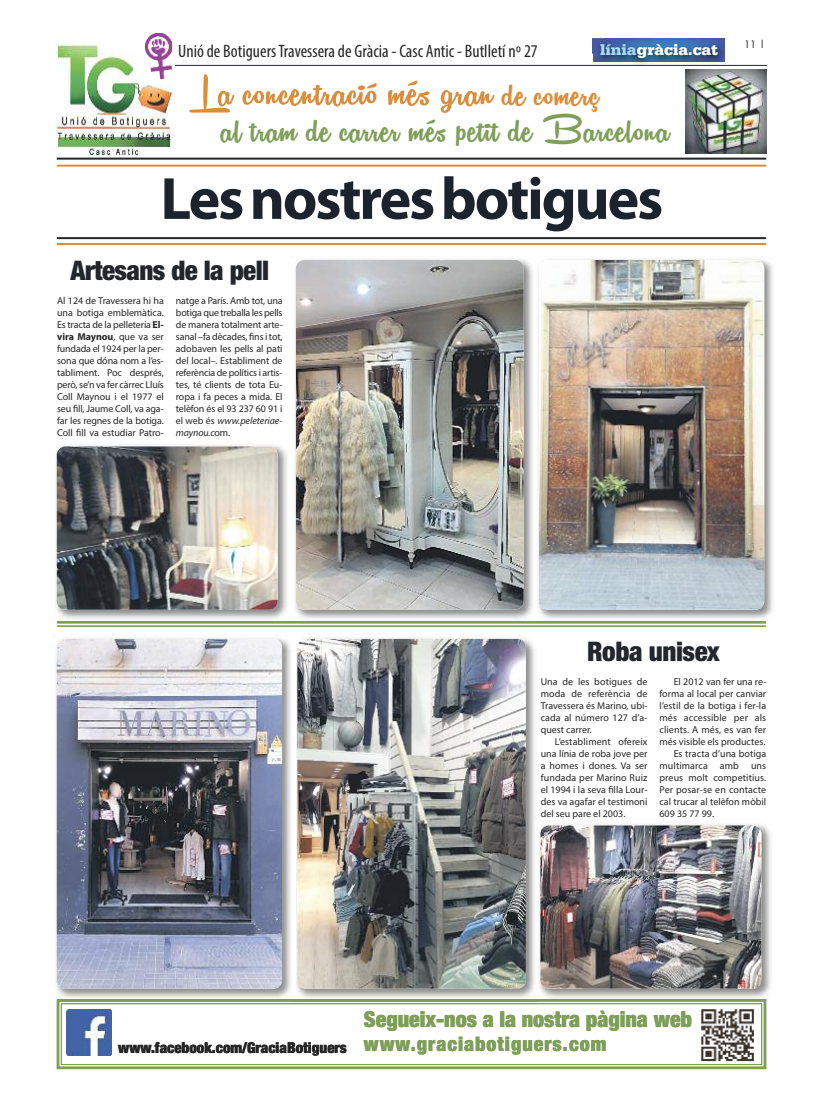
<style>
.page{position:relative;width:823px;height:1106px;background:#fff}
.page>*{position:absolute;margin:0;border:0;box-sizing:border-box;transform-origin:0 0}
.t1{font:700 60px "Myriad Pro";letter-spacing:-.035em;color:#1c232d}
.t2{font:50px "Remachine Script Personal Use";letter-spacing:.015em;color:#da8d3a}
.t3{font:45px "Remachine Script Personal Use";letter-spacing:.015em;color:#7e9f57}
.t4{font:900 condensed 27px "Helvetica Neue";letter-spacing:-.02em;color:#23262c}
.t5{font:900 condensed 22px "Helvetica Neue";color:#7e9f57}
.t6{font:condensed 18px "Myriad Pro";color:#272627}
.t7{font:900 16px "Serifa";color:#fff}
.t8{font:900 condensed 15px "Helvetica Neue";color:#272627}
.t9{font:10px/12px "Myriad Pro";color:#272627;text-align:justify}
.t10{font:10px "Futura";color:#272627}
.s1{color:#a7d8f7}
.s2{font-size:43.4px}
.s3{font-weight:700}
.s4{font-style:italic}
.s5{font-size:20px;color:#7e9f57}
</style>
<div class="page">
<img style="left:589px;top:38px;width:146px;height:32px">
<img style="left:592px;top:38px;width:131px;height:24px">
<hr style="left:58px;top:65px;width:708px;height:1px;background:#23262b">
<img style="left:57px;top:37px;width:118px;height:119px">
<hr style="left:57px;top:158px;width:708px;height:2px;background:#272627">
<img style="left:685px;top:70px;width:80px;height:83px">
<img style="left:701px;top:1009px;width:53px;height:52px">
<img style="left:67px;top:1009px;width:45px;height:46px">
<hr style="left:57px;top:165px;width:708px;height:2px;background:#da8d3a">
<div style="left:57px;top:999px;width:708px;height:70px;border:2px solid #7e9f57"></div>
<div style="left:61px;top:1003px;width:700px;height:61px;border:1px solid #7e9f57"></div>
<hr style="left:57px;top:237px;width:708px;height:2px;background:#272627">
<hr style="left:57px;top:243px;width:708px;height:2px;background:#da8d3a">
<hr style="left:57px;top:622px;width:708px;height:1px;background:#7e9f57">
<hr style="left:57px;top:625px;width:708px;height:2px;background:#7e9f57">
<img style="left:56px;top:445px;width:234px;height:177px">
<img style="left:57px;top:446px;width:220px;height:163px;border-radius:9px">
<img style="left:291px;top:259px;width:482px;height:364px">
<img style="left:296px;top:260px;width:227px;height:349px;border-radius:9px">
<img style="left:536px;top:622px;width:229px;height:1px">
<img style="left:538px;top:260px;width:225px;height:349px;border-radius:9px">
<img style="left:538px;top:1001px;width:225px;height:1px">
<img style="left:539px;top:824px;width:232px;height:177px">
<img style="left:538px;top:999px;width:227px;height:2px">
<img style="left:540px;top:825px;width:220px;height:163px;border-radius:9px">
<img style="left:56px;top:638px;width:235px;height:363px">
<img style="left:57px;top:999px;width:235px;height:2px">
<img style="left:57px;top:639px;width:225px;height:349px;border-radius:9px">
<img style="left:296px;top:638px;width:239px;height:360px">
<img style="left:295px;top:999px;width:240px;height:2px">
<img style="left:297px;top:639px;width:228px;height:349px;border-radius:9px">
<img style="left:145px;top:33px;width:28px;height:46px">
<h3 class="t6" style="left:178px;top:45px;width:361px">Unió de BotiguersTravessera de Gràcia - Casc Antic - Butlletí nº 27</h3>
<h3 class="t7" style="left:600px;top:44px;width:120px"><span class="s1">línia</span>gràcia.cat</h3>
<h2 class="t2" style="left:189px;top:62px;width:411px">La concentració més gran <span class="s2">de comerç</span></h2>
<h3 class="t3" style="left:221px;top:103px;width:449px">al tram de carrer més petit de Barcelona</h3>
<h1 class="t1" style="left:160px;top:176px;width:504px">Lesnostresbotigues</h1>
<h3 class="t4" style="left:70px;top:254px;width:200px">Artesans de la pell</h3>
<p class="t9" style="left:57px;top:295px;width:108px">Al 124 de Travessera hi ha una botiga emblemàtica.<br>Es tracta de la pelleteria <span class="s3">El&shy;vira Maynou</span>, que va ser fundada el 1924 per la per&shy;sona que dóna nom a l’es&shy;tabliment. Poc després, però, se’n va fer càrrec Lluís Coll Maynou i el 1977 el seu fill, Jaume Coll, va aga&shy;far les regnes de la botiga.<br>Coll fill va estudiar Patro-</p>
<p class="t9" style="left:176px;top:295px;width:108px">natge a París. Amb tot, una botiga que treballa les pells de manera totalment arte&shy;sanal –fa dècades, fins i tot, adobaven les pells al pati del local–. Establiment de referència de polítics i artis&shy;tes, té clients de tota Eu&shy;ropa i fa peces a mida. El telèfon és el 93 237 60 91 i el web és <span class="s4">www.peleteriae&shy;maynou.c</span>om.</p>
<p class="t10" style="left:743px;top:40px;width:23px">11 |</p>
<h3 class="t4" style="left:586px;top:634px;width:134px">Roba unisex</h3>
<p class="t9" style="left:540px;top:676px;width:108px">Una de les botigues de moda de referència de Travessera és Marino, ubi&shy;cada al número 127 d’a&shy;quest carrer.</p>
<p class="t9" style="left:540px;top:736px;width:108px;text-indent:14px">L’establiment ofereix una línia de roba jove per a homes i dones. Va ser fundada per Marino Ruiz el 1994 i la seva filla Lour&shy;des va agafar el testimoni del seu pare el 2003.</p>
<p class="t9" style="left:673px;top:676px;width:94px">El 2012 van fer una re-</p>
<p class="t9" style="left:659px;top:688px;width:108px">forma al local per canviar</p>
<p class="t9" style="left:659px;top:700px;width:108px">l’estil de la botiga i fer-la</p>
<p class="t9" style="left:659px;top:712px;width:108px">més accessible per als</p>
<p class="t9" style="left:659px;top:724px;width:108px">clients. A més, es van fer</p>
<p class="t9" style="left:659px;top:736px;width:107px">més visible els productes.</p>
<p class="t9" style="left:673px;top:748px;width:94px">Es tracta d’una botiga</p>
<p class="t9" style="left:659px;top:760px;width:108px">multimarca amb uns</p>
<p class="t9" style="left:659px;top:772px;width:108px">preus molt competitius.</p>
<p class="t9" style="left:659px;top:784px;width:108px">Per posar-se en contacte</p>
<p class="t9" style="left:659px;top:796px;width:108px">cal trucar al telèfon mòbil</p>
<p class="t9" style="left:659px;top:808px;width:56px">609 35 77 99.</p>
<h3 class="t5" style="left:364px;top:1006px;width:329px">Segueix-nos a la nostra pàgina web</h3>
<h3 class="t8" style="left:118px;top:1038px;width:489px">www.facebook.com/GraciaBotiguers <span class="s5">www.graciabotiguers.com</span></h3>
</div>
